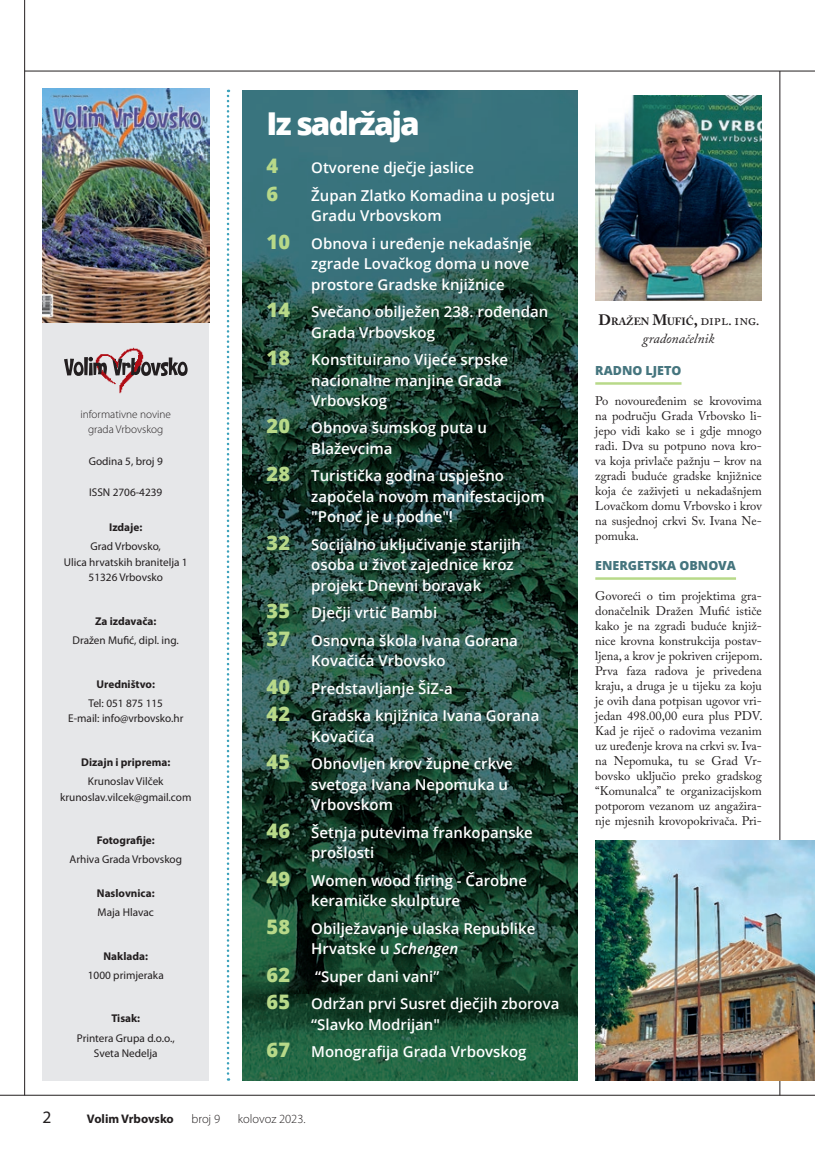
<style>
.page{position:relative;width:815px;height:1152px;background:#fff}
.page>*{position:absolute;margin:0;border:0;box-sizing:border-box;transform-origin:0 0}
.t1{font:800 31.5px "Open Sans";letter-spacing:-.06em;color:#fff}
.t2{font:800 20px "Open Sans";color:#b8d989}
.t3{font:17.5px "Myriad Pro";color:#231f20}
.t4{font:600 15px/20.4px "Open Sans";color:#fff}
.t5{font:italic 13.75px "Adobe Caslon Pro";color:#231f20}
.t6{font:12.5px/15px "Adobe Caslon Pro";color:#231f20;text-align:justify}
.t7{font:800 12.5px "Open Sans";color:#45757e}
.t8{font:300 12.5px "Myriad Pro";color:#231f20}
.t9{font:700 12.5px "Myriad Pro";color:#231f20}
.t10{font:11.25px/15.6px "Myriad Pro";color:#231f20;text-align:center}
.t11{font:700 11.25px "Myriad Pro";color:#231f20}
.t12{font:300 11.25px/15.6px "Myriad Pro";color:#231f20;text-align:center}
.t13{font:700 10.5px "Adobe Caslon Pro";color:#231f20}
.s1{font-weight:800;font-size:20px;color:#b8d989}
.s2{font-style:italic}
.s3{font-size:15px}
.s4{font-weight:400;font-size:15px}
</style>
<div class="page">
<hr style="left:25px;top:71px;width:790px;height:1px;background:#231f20">
<hr style="left:24px;top:0;width:1px;height:1095px;background:#231f20">
<hr style="left:780px;top:71px;width:1px;height:1024px;background:#231f20">
<hr style="left:0;top:1095px;width:815px;height:1px;background:#231f20">
<img style="left:242px;top:90px;width:336px;height:990px">
<hr style="left:595px;top:382px;width:86px;height:3px;background:#b8d989">
<hr style="left:595px;top:577px;width:141px;height:3px;background:#b8d989">
<div style="left:43px;top:89px;width:166px;height:992px;background:#e6e7e9"></div>
<img style="left:43px;top:89px;width:166px;height:233px">
<img style="left:98px;top:347px;width:46px;height:47px">
<svg style="left:64px;top:357px;width:124px;height:19px"></svg>
<img style="left:111px;top:347px;width:7px;height:22px">
<img style="left:135px;top:353px;width:8px;height:19px">
<img style="left:102px;top:369px;width:8px;height:14px">
<svg style="left:227px;top:90px;width:2px;height:990px"></svg>
<img style="left:595px;top:96px;width:167px;height:204px">
<img style="left:595px;top:840px;width:220px;height:240px">
<p class="t12" style="left:80px;top:406px;width:92px">informativne novine grada Vrbovskog</p>
<p class="t10" style="left:89px;top:453px;width:76px">Godina 5, broj 9</p>
<p class="t10" style="left:89px;top:484px;width:75px">ISSN 2706-4239</p>
<p class="t11" style="left:109px;top:521px;width:35px">Izdaje:</p>
<p class="t10" style="left:64px;top:538px;width:125px">Grad Vrbovsko,<br>Ulica hrvatskih branitelja 1<br>51326 Vrbovsko</p>
<p class="t11" style="left:95px;top:614px;width:63px">Za izdavača:</p>
<p class="t10" style="left:73px;top:632px;width:108px">Dražen Mufić, dipl. ing.</p>
<p class="t11" style="left:97px;top:677px;width:60px">Uredništvo:</p>
<p class="t10" style="left:68px;top:695px;width:117px">Tel: 051 875 115<br>E-mail: info@vrbovsko.hr</p>
<p class="t11" style="left:81px;top:756px;width:91px">Dizajn i priprema:</p>
<p class="t10" style="left:60px;top:773px;width:133px">Krunoslav Vilček krunoslav.vilcek@gmail.com</p>
<p class="t11" style="left:97px;top:834px;width:60px">Fotografije:</p>
<p class="t10" style="left:70px;top:852px;width:114px">Arhiva Grada Vrbovskog</p>
<p class="t11" style="left:97px;top:886px;width:59px">Naslovnica:</p>
<p class="t10" style="left:98px;top:904px;width:58px">Maja Hlavac</p>
<p class="t11" style="left:104px;top:949px;width:46px">Naklada:</p>
<p class="t10" style="left:88px;top:967px;width:77px">1000 primjeraka</p>
<p class="t11" style="left:111px;top:1012px;width:30px">Tisak:</p>
<p class="t10" style="left:77px;top:1030px;width:99px">Printera Grupa d.o.o. ,<br>Sveta Nedelja</p>
<h1 class="t1" style="left:267px;top:100px;width:155px">Iz sadržaja</h1>
<h2 class="t2" style="left:267px;top:151px;width:13px">4</h2>
<p class="t4" style="left:311px;top:157px;width:165px">Otvorene dječje jaslice</p>
<h2 class="t2" style="left:267px;top:178px;width:13px">6</h2>
<p class="t4" style="left:311px;top:185px;width:245px">Župan Zlatko Komadina u posjetu<br>Gradu Vrbovskom</p>
<p class="t4" style="left:311px;top:233px;width:222px;text-indent:-45px"><span class="s1">10</span> Obnova i uređenje nekadašnje zgrade Lovačkog doma u nove prostore Gradske knjižnice</p>
<p class="t4" style="left:311px;top:301px;width:239px;text-indent:-45px"><span class="s1">14</span> Svečano obilježen 238. rođendan<br>Grada Vrbovskog</p>
<p class="t4" style="left:311px;top:349px;width:198px;text-indent:-45px"><span class="s1">18</span> Konstituirano Vijeće srpske nacionalne manjine Grada<br>Vrbovskog</p>
<p class="t4" style="left:311px;top:417px;width:177px;text-indent:-45px"><span class="s1">20</span> Obnova šumskog puta u<br>Blaževcima</p>
<p class="t4" style="left:311px;top:465px;width:235px;text-indent:-45px"><span class="s1">28</span> Turistička godina uspješno započela novom manifestacijom "Ponoć je u podne"!</p>
<p class="t4" style="left:311px;top:534px;width:211px;text-indent:-45px"><span class="s1">32</span> Socijalno uključivanje starijih osoba u život zajednice kroz projekt Dnevni boravak</p>
<p class="t4" style="left:267px;top:599px;width:253px;line-height:27.5px"><span class="s1">35</span> Dječji vrtić Bambi<br><span class="s1">37</span> Osnovna škola Ivana Gorana</p>
<p class="t4" style="left:267px;top:647px;width:274px;line-height:27.5px;text-indent:45px">Kovačića Vrbovsko<br><span class="s1">40</span> Predstavljanje ŠiZ-a<br><span class="s1">42</span> Gradska knjižnica Ivana Gorana</p>
<p class="t4" style="left:267px;top:722px;width:248px;line-height:27.5px;text-indent:45px">Kovačića<br><span class="s1">45</span> Obnovljen krov župne crkve</p>
<p class="t4" style="left:311px;top:774px;width:198px">svetoga Ivana Nepomuka u<br>Vrbovskom</p>
<p class="t4" style="left:311px;top:821px;width:223px;text-indent:-45px"><span class="s1">46</span> Šetnja putevima frankopanske prošlosti</p>
<p class="t4" style="left:311px;top:869px;width:217px;text-indent:-45px"><span class="s1">49</span> Women wood firing - Čarobne keramičke skulpture</p>
<p class="t4" style="left:311px;top:917px;width:226px;text-indent:-45px"><span class="s1">58</span> Obilježavanje ulaska Republike<br>Hrvatske u <span class="s2">Schengen</span></p>
<h2 class="t2" style="left:267px;top:959px;width:25px">62</h2>
<p class="t4" style="left:267px;top:962px;width:294px;line-height:27.5px;text-indent:49px">“Super dani vani”<br><span class="s1">65</span> Održan prvi Susret dječjih zborova</p>
<p class="t4" style="left:267px;top:1010px;width:261px;line-height:27.5px;text-indent:45px">“Slavko Modrijan"<br><span class="s1">67</span> Monografija Grada Vrbovskog</p>
<p class="t3" style="left:43px;top:1107px;width:10px">2</p>
<p class="t9" style="left:87px;top:1111px;width:88px">Volim Vrbovsko</p>
<p class="t8" style="left:192px;top:1111px;width:30px">broj 9</p>
<p class="t8" style="left:238px;top:1111px;width:69px">kolovoz 2023.</p>
<p class="t13" style="left:598px;top:315px;width:163px"><span class="s3">D</span>RAŽEN <span class="s3">M</span>UFIĆ<span class="s3">,</span> <span class="s4">DIPL. ING.</span></p>
<p class="t5" style="left:643px;top:330px;width:73px">gradonačelnik</p>
<p class="t7" style="left:595px;top:361px;width:88px">RADNO LJETO</p>
<p class="t6" style="left:595px;top:393px;width:168px">Po novouređenim se krovovima na području Grada Vrbovsko li&shy;jepo vidi kako se i gdje mnogo radi. Dva su potpuno nova kro&shy;va koja privlače pažnju – krov na zgradi buduće gradske knjižnice koja će zaživjeti u nekadašnjem Lovačkom domu Vrbovsko i krov na susjednoj crkvi Sv. Ivana Ne&shy;pomuka.</p>
<p class="t7" style="left:595px;top:556px;width:142px">ENERGETSKA OBNOVA</p>
<p class="t6" style="left:595px;top:588px;width:169px">Govoreći o tim projektima gra&shy;donačelnik Dražen Mufić ističe kako je na zgradi buduće knjiž&shy;nice krovna konstrukcija postav&shy;ljena, a krov je pokriven crijepom.<br>Prva faza radova je privedena kraju, a druga je u tijeku za koju je ovih dana potpisan ugovor vri&shy;jedan 498.00,00 eura plus PDV.<br>Kad je riječ o radovima vezanim uz uređenje krova na crkvi sv. Iva&shy;na Nepomuka, tu se Grad Vr&shy;bovsko uključio preko gradskog “Komunalca” te organizacijskom potporom vezanom uz angažira&shy;nje mjesnih krovopokrivača. Pri-</p>
</div>
